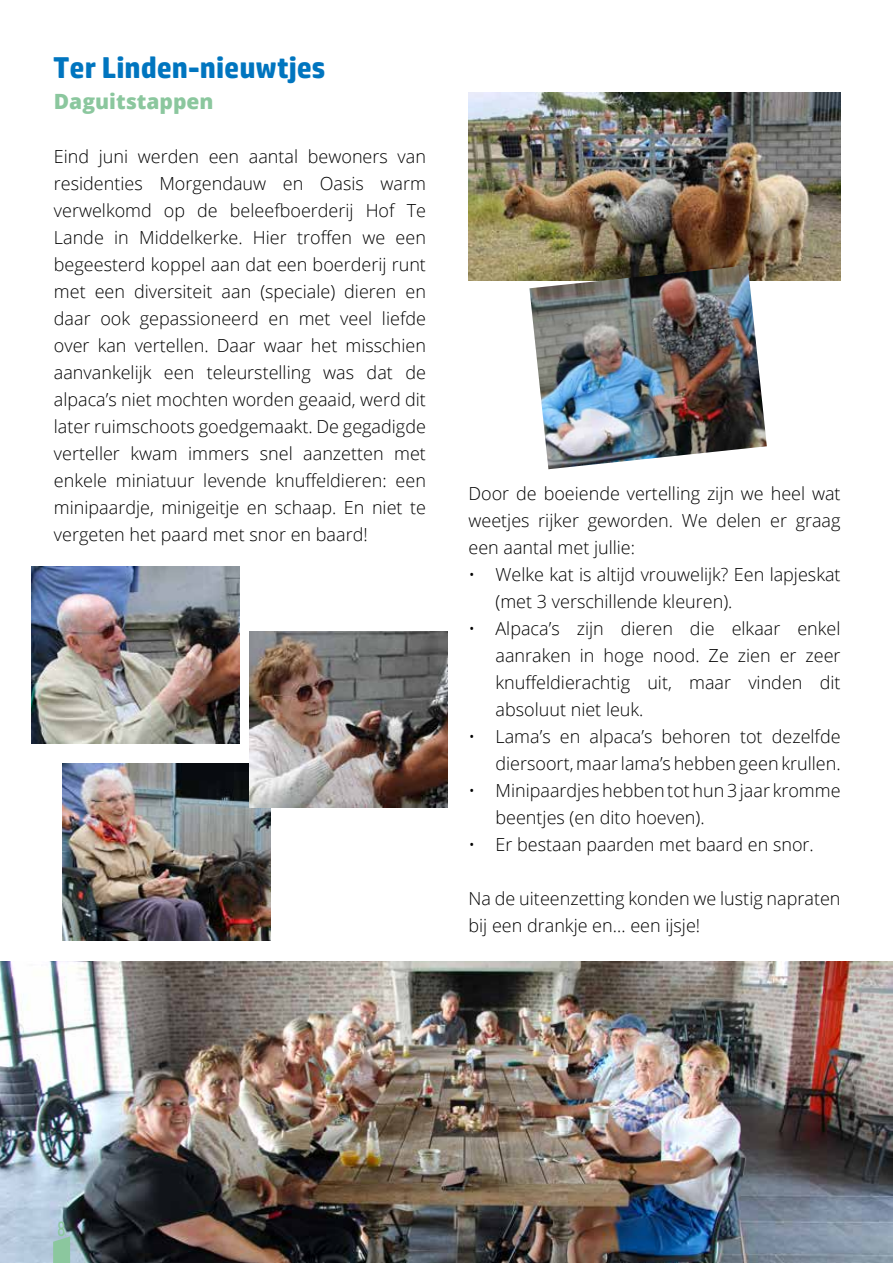
<style>
.page{position:relative;width:893px;height:1263px;background:#fff}
.page>*{position:absolute;margin:0;border:0;box-sizing:border-box;transform-origin:0 0}
.t1{font:700 30px "HP Simplified";color:#0075bf}
.t2{font:800 21px "Open Sans";color:#8bc79e}
.t3{font:21px "HP Simplified";color:#8bc79e;scale:.7 1}
.t4{font:300 18px/27px "Open Sans";color:#000;text-align:justify}
</style>
<div class="page">
<img style="left:468px;top:93px;width:373px;height:188px">
<img style="left:62px;top:764px;width:209px;height:176px">
<img style="left:529px;top:265px;width:238px;height:204px">
<img style="left:249px;top:631px;width:198px;height:177px">
<img style="left:0;top:961px;width:893px;height:302px">
<img style="left:32px;top:567px;width:208px;height:176px">
<svg style="left:53px;top:1236px;width:17px;height:27px"></svg>
<h1 class="t1" style="left:53px;top:49px;width:274px">Ter Linden-nieuwtjes</h1>
<p class="t2" style="left:54px;top:85px;width:161px">Daguitstappen</p>
<p class="t4" style="left:54px;top:142px;width:374px">Eind juni werden een aantal bewoners van residenties Morgendauw en Oasis warm verwelkomd op de beleefboerderij Hof Te Lande in Middelkerke. Hier troffen we een begeesterd koppel aan dat een boerderij runt met een diversiteit aan (speciale) dieren en daar ook gepassioneerd en met veel liefde over kan vertellen. Daar waar het misschien aanvankelijk een teleurstelling was dat de alpaca’s niet mochten worden geaaid, werd dit later ruimschoots goedgemaakt. De gegadigde verteller kwam immers snel aanzetten met enkele miniatuur levende knuffeldieren: een minipaardje, minigeitje en schaap. En niet te vergeten het paard met snor en baard!</p>
<p class="t4" style="left:468px;top:480px;width:374px">Door de boeiende vertelling zijn we heel wat weetjes rijker geworden. We delen er graag een aantal met jullie:</p>
<p class="t4" style="left:495px;top:561px;width:347px;text-indent:-27px">• Welke kat is altijd vrouwelijk? Een lapjeskat (met 3 verschillende kleuren).</p>
<p class="t4" style="left:495px;top:615px;width:347px;text-indent:-27px">• Alpaca’s zijn dieren die elkaar enkel aanraken in hoge nood. Ze zien er zeer knuffeldierachtig uit, maar vinden dit absoluut niet leuk.</p>
<p class="t4" style="left:468px;top:723px;width:374px;text-align:right">• Lama’s en alpaca’s behoren tot dezelfde diersoort, maar lama’s hebben geen krullen.</p>
<p class="t4" style="left:495px;top:777px;width:347px;text-indent:-27px">• Minipaardjes hebben tot hun 3 jaar kromme beentjes (en dito hoeven).</p>
<p class="t4" style="left:468px;top:831px;width:347px">• Er bestaan paarden met baard en snor.</p>
<p class="t4" style="left:468px;top:885px;width:374px">Na de uiteenzetting konden we lustig napraten bij een drankje en… een ijsje!</p>
<p class="t3" style="left:58px;top:1217px;width:13px">8</p>
</div>
